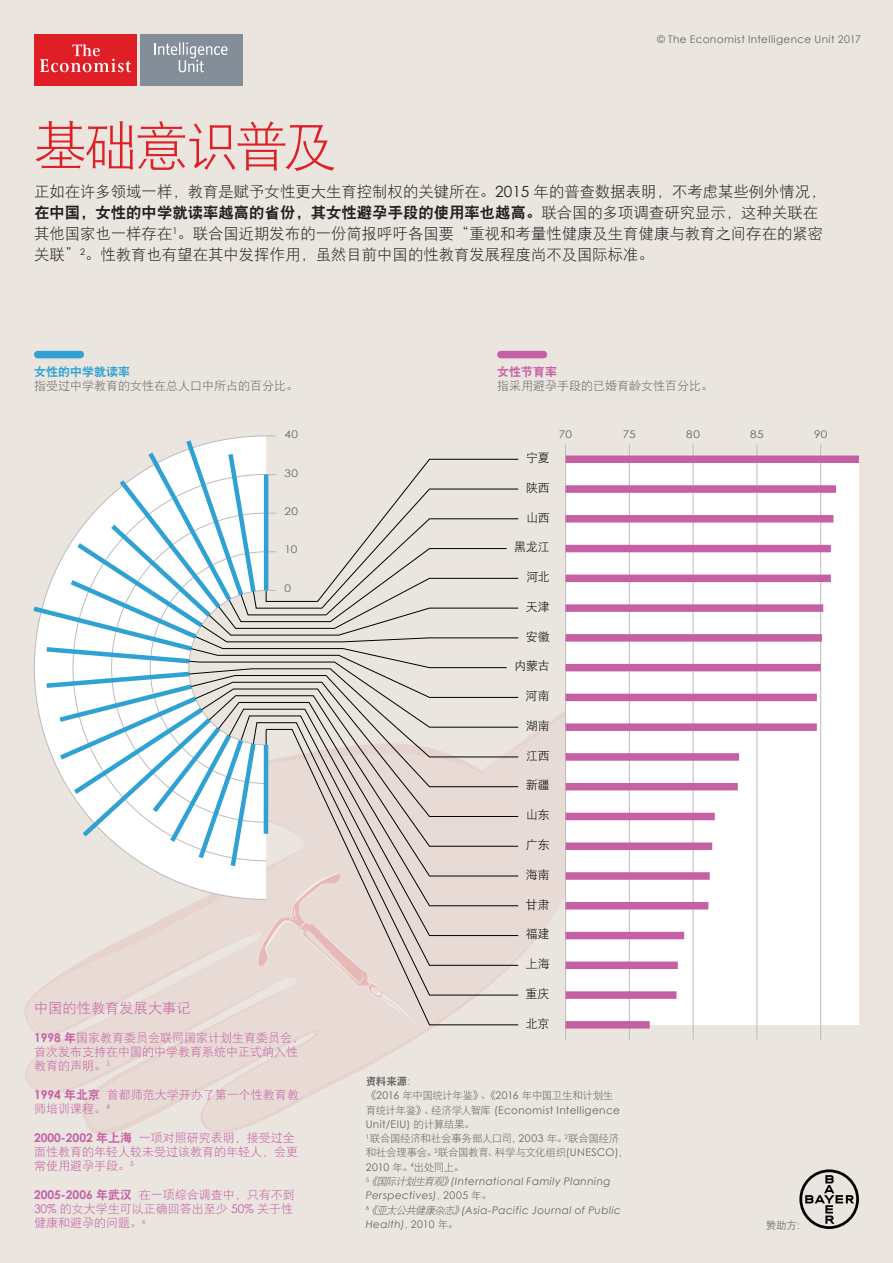
<style>
.page{position:relative;width:893px;height:1263px;background:#eae5df}
.page>*{position:absolute;margin:0;border:0;box-sizing:border-box;transform-origin:0 0}
.t1{font:54px "DF Hei W3";letter-spacing:-.07em;color:#df1e26}
.t2{font:15.3px/21px "DF Hei W3";color:#231f20}
.t3{font:15.3px "DF Hei W9";color:#231f20}
.t4{font:14.25px "DF Hei W3";color:#c660a4}
.t5{font:12px/14.2px "DF Hei W3";color:#c660a4}
.t6{font:12px "DF Hei W3";letter-spacing:-.02em;color:#000}
.t7{font:12px "DF Hei W3";color:#666}
.t8{font:12px "DF Hei W9";color:#2fa1d3}
.t9{font:12px "DF Hei W9";color:#c660a4}
.t10{font:italic 10.5px/14.2px "Century Gothic";letter-spacing:.04em;color:#666}
.t11{font:10.5px/14.2px "DF Hei W3";letter-spacing:-.03em;color:#666}
.t12{font:10.5px/14.2px "Century Gothic";letter-spacing:.035em;color:#666}
.t13{font:10.5px "Century Gothic";letter-spacing:.035em;color:#666;scale:1.13 1}
.t14{font:10.5px "DF Hei W9";color:#666}
.t15{font:10.5px "DF Hei W3";color:#58595b}
.s1{font-family:"Century Gothic"}
.s2{font-family:"DF Hei W3"}
.s3{font-family:"Century Gothic";font-weight:700}
.s4{font-family:"DF Hei W9"}
.s5{font-family:"DF Hei W3 GB Italic";font-style:normal}
.s6{font-family:"DF Hei W3";font-style:normal}
.s7{font-style:normal}
</style>
<div class="page">
<svg style="left:82px;top:901px;width:479px;height:234px"></svg>
<div style="left:566px;top:459px;width:293px;height:566px;background:#fff"></div>
<hr style="left:756px;top:444px;width:1px;height:596px;background:#bcbcbc">
<hr style="left:693px;top:444px;width:1px;height:596px;background:#bcbcbc">
<hr style="left:820px;top:444px;width:1px;height:596px;background:#bcbcbc">
<hr style="left:629px;top:444px;width:1px;height:596px;background:#bcbcbc">
<hr style="left:565px;top:444px;width:1px;height:596px;background:#bcbcbc">
<svg style="left:25px;top:435px;width:494px;height:659px"></svg>
<hr style="left:264px;top:745px;width:4px;height:89px;background:#2fa1d3">
<hr style="left:264px;top:474px;width:4px;height:116px;background:#2fa1d3">
<div style="left:566px;top:455px;width:293px;height:8px;background:#c660a4"></div>
<div style="left:566px;top:485px;width:270px;height:8px;background:#c660a4"></div>
<div style="left:566px;top:515px;width:267px;height:7px;background:#c660a4"></div>
<div style="left:566px;top:545px;width:265px;height:7px;background:#c660a4"></div>
<div style="left:566px;top:575px;width:265px;height:7px;background:#c660a4"></div>
<div style="left:566px;top:604px;width:257px;height:8px;background:#c660a4"></div>
<div style="left:566px;top:634px;width:256px;height:8px;background:#c660a4"></div>
<div style="left:566px;top:664px;width:255px;height:7px;background:#c660a4"></div>
<div style="left:566px;top:694px;width:251px;height:7px;background:#c660a4"></div>
<div style="left:566px;top:723px;width:251px;height:8px;background:#c660a4"></div>
<div style="left:566px;top:753px;width:173px;height:8px;background:#c660a4"></div>
<div style="left:566px;top:783px;width:172px;height:7px;background:#c660a4"></div>
<div style="left:566px;top:813px;width:149px;height:7px;background:#c660a4"></div>
<div style="left:566px;top:842px;width:146px;height:8px;background:#c660a4"></div>
<div style="left:566px;top:872px;width:144px;height:8px;background:#c660a4"></div>
<div style="left:566px;top:902px;width:142px;height:7px;background:#c660a4"></div>
<div style="left:566px;top:932px;width:118px;height:7px;background:#c660a4"></div>
<div style="left:566px;top:961px;width:112px;height:8px;background:#c660a4"></div>
<div style="left:566px;top:991px;width:110px;height:8px;background:#c660a4"></div>
<div style="left:566px;top:1021px;width:84px;height:7px;background:#c660a4"></div>
<div style="left:34px;top:34px;width:102px;height:51px;background:#df1e26"></div>
<svg style="left:40px;top:44px;width:91px;height:28px"></svg>
<div style="left:140px;top:34px;width:102px;height:51px;background:#838e98"></div>
<svg style="left:154px;top:42px;width:73px;height:30px"></svg>
<div style="left:497px;top:351px;width:50px;height:7px;background:#c660a4;border-radius:4px"></div>
<div style="left:34px;top:351px;width:50px;height:7px;background:#2fa1d3;border-radius:4px"></div>
<svg style="left:799px;top:1169px;width:60px;height:60px"></svg>
<h1 class="t1" style="left:33px;top:119px;width:305px">基础意识普及</h1>
<p class="t12" style="left:657px;top:32px;width:205px">© The Economist Intelligence Unit 2017</p>
<p class="t2" style="left:34px;top:181px;width:793px">正如在许多领域一样，教育是赋予女性更大生育控制权的关键所在。<span class="s1">2015</span> 年的普查数据表明，不考虑某些例外情况，</p>
<p class="t3" style="left:34px;top:204px;width:786px">在中国，女性的中学就读率越高的省份，其女性避孕手段的使用率也越高。<span class="s2">联合国的多项调查研究显示，这种关联在</span></p>
<p class="t2" style="left:34px;top:223px;width:791px">其他国家也一样存在<sup>1</sup>。联合国近期发布的一份简报呼吁各国要“重视和考量性健康及生育健康与教育之间存在的紧密关联”<sup>2</sup>。性教育也有望在其中发挥作用，虽然目前中国的性教育发展程度尚不及国际标准。</p>
<p class="t8" style="left:34px;top:366px;width:97px">女性的中学就读率</p>
<p class="t7" style="left:34px;top:380px;width:265px">指受过中学教育的女性在总人口中所占的百分比。</p>
<p class="t13" style="left:284px;top:427px;width:14px">40</p>
<p class="t13" style="left:284px;top:465px;width:14px">30</p>
<p class="t13" style="left:284px;top:504px;width:13px">20</p>
<p class="t13" style="left:284px;top:542px;width:13px">10</p>
<p class="t13" style="left:284px;top:580px;width:7px">0</p>
<p class="t4" style="left:34px;top:1001px;width:158px">中国的性教育发展大事记</p>
<p class="t5" style="left:34px;top:1030px;width:272px"><span class="s3">1998</span> <span class="s4">年</span>国家教育委员会联同国家计划生育委员会，首次发布支持在中国的中学教育系统中正式纳入性教育的声明。<sup>3</sup></p>
<p class="t5" style="left:34px;top:1087px;width:266px"><span class="s3">1994</span> <span class="s4">年北京</span> 首都师范大学开办了第一个性教育教师培训课程。<sup>4</sup></p>
<p class="t5" style="left:34px;top:1130px;width:265px"><span class="s3">2000-2002</span> <span class="s4">年上海</span> 一项对照研究表明，接受过全面性教育的年轻人较未受过该教育的年轻人，会更常使用避孕手段。<sup>5</sup></p>
<p class="t5" style="left:34px;top:1187px;width:262px"><span class="s3">2005-2006</span> <span class="s4">年武汉</span> 在一项综合调查中，只有不到<br><span class="s1">30%</span> 的女大学生可以正确回答出至少 <span class="s1">50%</span> 关于性健康和避孕的问题。<sup>6</sup></p>
<p class="t9" style="left:497px;top:366px;width:61px">女性节育率</p>
<p class="t7" style="left:497px;top:380px;width:217px">指采用避孕手段的已婚育龄女性百分比。</p>
<p class="t6" style="left:526px;top:452px;width:25px">宁夏</p>
<p class="t6" style="left:526px;top:481px;width:25px">陕西</p>
<p class="t6" style="left:526px;top:511px;width:25px">山西</p>
<p class="t6" style="left:514px;top:541px;width:37px">黑龙江</p>
<p class="t6" style="left:526px;top:571px;width:25px">河北</p>
<p class="t6" style="left:526px;top:600px;width:25px">天津</p>
<p class="t6" style="left:526px;top:630px;width:25px">安徽</p>
<p class="t6" style="left:515px;top:660px;width:37px">内蒙古</p>
<p class="t6" style="left:526px;top:690px;width:26px">河南</p>
<p class="t6" style="left:526px;top:720px;width:25px">湖南</p>
<p class="t6" style="left:526px;top:749px;width:25px">江西</p>
<p class="t6" style="left:526px;top:779px;width:25px">新疆</p>
<p class="t6" style="left:526px;top:809px;width:25px">山东</p>
<p class="t6" style="left:526px;top:839px;width:25px">广东</p>
<p class="t6" style="left:526px;top:868px;width:25px">海南</p>
<p class="t6" style="left:526px;top:898px;width:26px">甘肃</p>
<p class="t6" style="left:526px;top:928px;width:25px">福建</p>
<p class="t6" style="left:526px;top:958px;width:25px">上海</p>
<p class="t6" style="left:526px;top:987px;width:26px">重庆</p>
<p class="t6" style="left:526px;top:1017px;width:25px">北京</p>
<p class="t13" style="left:559px;top:427px;width:13px">70</p>
<p class="t13" style="left:623px;top:427px;width:13px">75</p>
<p class="t13" style="left:686px;top:427px;width:14px">80</p>
<p class="t13" style="left:750px;top:427px;width:13px">85</p>
<p class="t13" style="left:814px;top:427px;width:13px">90</p>
<p class="t14" style="left:366px;top:1076px;width:53px">资料来源<span class="s2">：</span></p>
<p class="t11" style="left:366px;top:1088px;width:249px">《<span class="s1">2016</span> 年中国统计年鉴》、《<span class="s1">2016</span> 年中国卫生和计划生</p>
<p class="t12" style="left:366px;top:1103px;width:256px"><span class="s2">育统计年鉴》、经济学人智库</span> (Economist Intelligence<br>Unit/EIU) <span class="s2">的计算结果。</span></p>
<p class="t11" style="left:366px;top:1131px;width:264px"><sup>1</sup>联合国经济和社会事务部人口司，<span class="s1">2003</span> 年。<sup>2</sup>联合国经济和社会理事会。<sup>3</sup>联合国教育、科学与文化组织<span class="s1">(UNESCO)</span>，<br><span class="s1">2010</span> 年。<sup>4</sup>出处同上。</p>
<p class="t10" style="left:366px;top:1174px;width:257px"><sup>5</sup><span class="s5">《国际计划生育观》</span>(International Family Planning<br>Perspectives)<span class="s6">，</span><span class="s7">2005</span> <span class="s6">年。<br></span><sup>6</sup><span class="s5">《亚太公共健康杂志》</span>(Asia-Pacific Journal of Public<br>Health)<span class="s6">，</span><span class="s7">2010</span> <span class="s6">年。</span></p>
<p class="t15" style="left:766px;top:1219px;width:42px">赞助方：</p>
</div>
